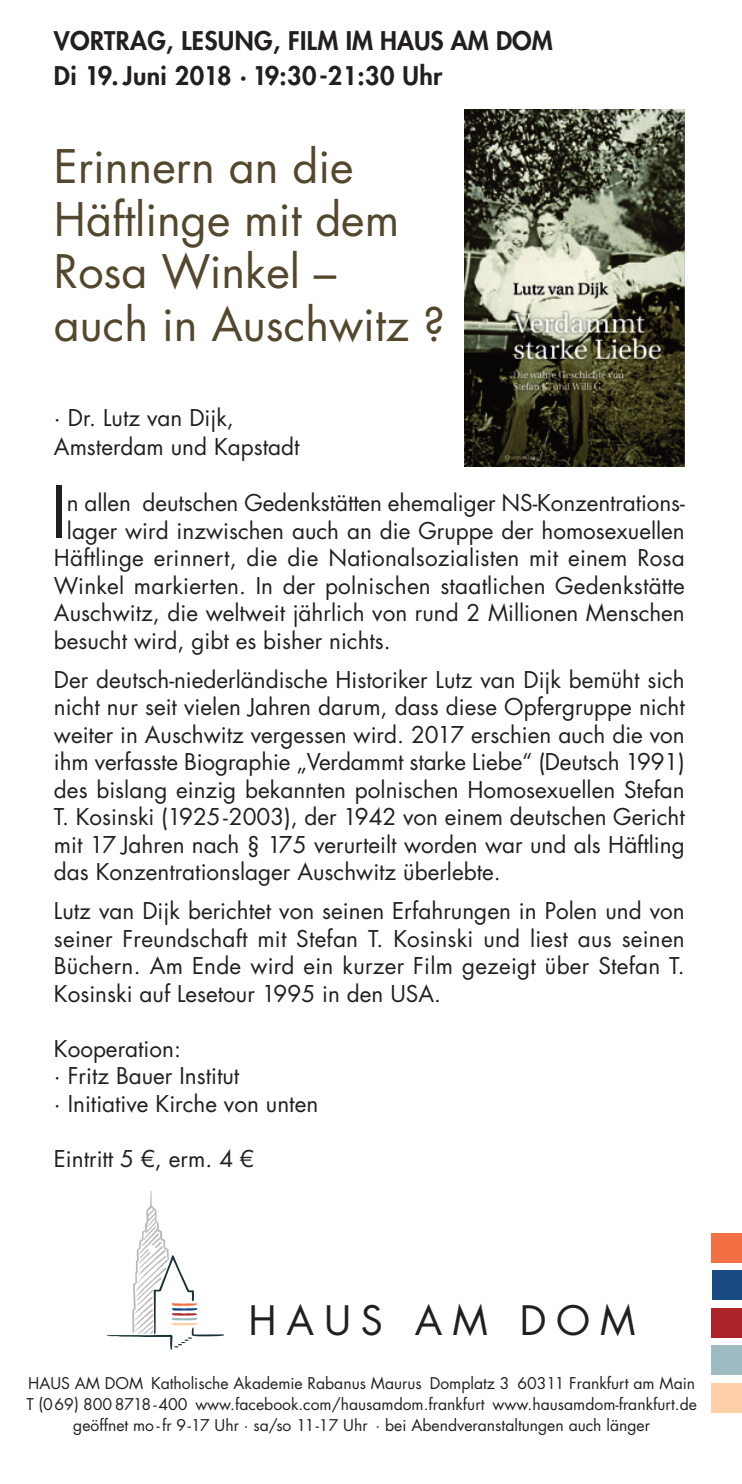
<style>
.page{position:relative;width:742px;height:1484px;background:#fff}
.page>*{position:absolute;margin:0;border:0;box-sizing:border-box;transform-origin:0 0}
.t1{font:70px "Futura LT";color:#231f20}
.t2{font:45px/52.5px "Futura LT";color:#53472e}
.t3{font:39.5px "Futura LT";letter-spacing:.25em;color:#231f20}
.t4{font:800 25px/35px "Futura LT";letter-spacing:.015em;color:#231f20}
.t5{font:22.5px/27.5px "Futura LT";color:#231f20}
.t6{font:15.75px/21.2px "Futura LT";color:#231f20;text-align:center}
</style>
<div class="page">
<svg style="left:107px;top:1191px;width:117px;height:158px"></svg>
<div style="left:712px;top:1233px;width:30px;height:29px;background:#f36f44"></div>
<div style="left:712px;top:1271px;width:30px;height:29px;background:#194b84"></div>
<div style="left:712px;top:1308px;width:30px;height:29px;background:#ac2329"></div>
<div style="left:712px;top:1346px;width:30px;height:29px;background:#9dbbc1"></div>
<div style="left:712px;top:1383px;width:30px;height:29px;background:#fdd0a8"></div>
<img style="left:465px;top:110px;width:220px;height:356px">
<p class="t4" style="left:54px;top:27px;width:500px">VORTRAG, LESUNG, FILM IM HAUS AM DOM<br>Di 19.Juni 2018 · 19:30-21:30 Uhr</p>
<h2 class="t2" style="left:54px;top:144px;width:393px">Erinnern an die<br>Häftlinge mit dem<br>Rosa Winkel –<br>auch in Auschwitz ?</h2>
<p class="t5" style="left:54px;top:406px;width:247px;line-height:28.5px">· Dr. Lutz van Dijk,<br>Amsterdam und Kapstadt</p>
<p class="t5" style="left:67px;top:491px;width:619px">n allen deutschen Gedenkstätten ehemaliger NS-Konzentrations-</p>
<p class="t5" style="left:67px;top:518px;width:619px">lager wird inzwischen auch an die Gruppe der homosexuellen</p>
<p class="t5" style="left:54px;top:546px;width:632px">Häftlinge erinnert, die die Nationalsozialisten mit einem Rosa</p>
<p class="t5" style="left:54px;top:573px;width:632px">Winkel markierten. In der polnischen staatlichen Gedenkstätte</p>
<p class="t5" style="left:54px;top:601px;width:632px">Auschwitz, die weltweit jährlich von rund 2 Millionen Menschen</p>
<p class="t5" style="left:54px;top:628px;width:338px">besucht wird, gibt es bisher nichts.</p>
<p class="t5" style="left:54px;top:667px;width:632px;text-align:justify">Der deutsch-niederländische Historiker Lutz van Dijk bemüht sich nicht nur seit vielen Jahren darum, dass diese Opfergruppe nicht weiter in Auschwitz vergessen wird. 2017 erschien auch die von ihm verfasste Biographie „Verdammt starke Liebe“ (Deutsch 1991) des bislang einzig bekannten polnischen Homosexuellen Stefan T. Kosinski (1925-2003), der 1942 von einem deutschen Gericht mit 17 Jahren nach § 175 verurteilt worden war und als Häftling das Konzentrationslager Auschwitz überlebte.</p>
<p class="t5" style="left:54px;top:899px;width:632px;text-align:justify">Lutz van Dijk berichtet von seinen Erfahrungen in Polen und von seiner Freundschaft mit Stefan T. Kosinski und liest aus seinen Büchern. Am Ende wird ein kurzer Film gezeigt über Stefan T.<br>Kosinski auf Lesetour 1995 in den USA.</p>
<p class="t5" style="left:54px;top:1036px;width:266px">Kooperation:<br>· Fritz Bauer Institut<br>· Initiative Kirche von unten</p>
<p class="t5" style="left:54px;top:1146px;width:202px">Eintritt 5 €, erm. 4 €</p>
<h1 class="t1" style="left:50px;top:480px;width:18px">I</h1>
<h3 class="t3" style="left:248px;top:1302px;width:389px">HAUS AM DOM</h3>
<p class="t6" style="left:26px;top:1373px;width:672px">HAUS AM DOM Katholische Akademie Rabanus Maurus Domplatz 3 60311 Frankfurt am Main<br>T (069) 8008718-400 www.facebook.com/hausamdom.frankfurt www.hausamdom-frankfurt.de geöffnet mo - fr 9-17 Uhr · sa/so 11-17 Uhr · bei Abendveranstaltungen auch länger</p>
</div>
